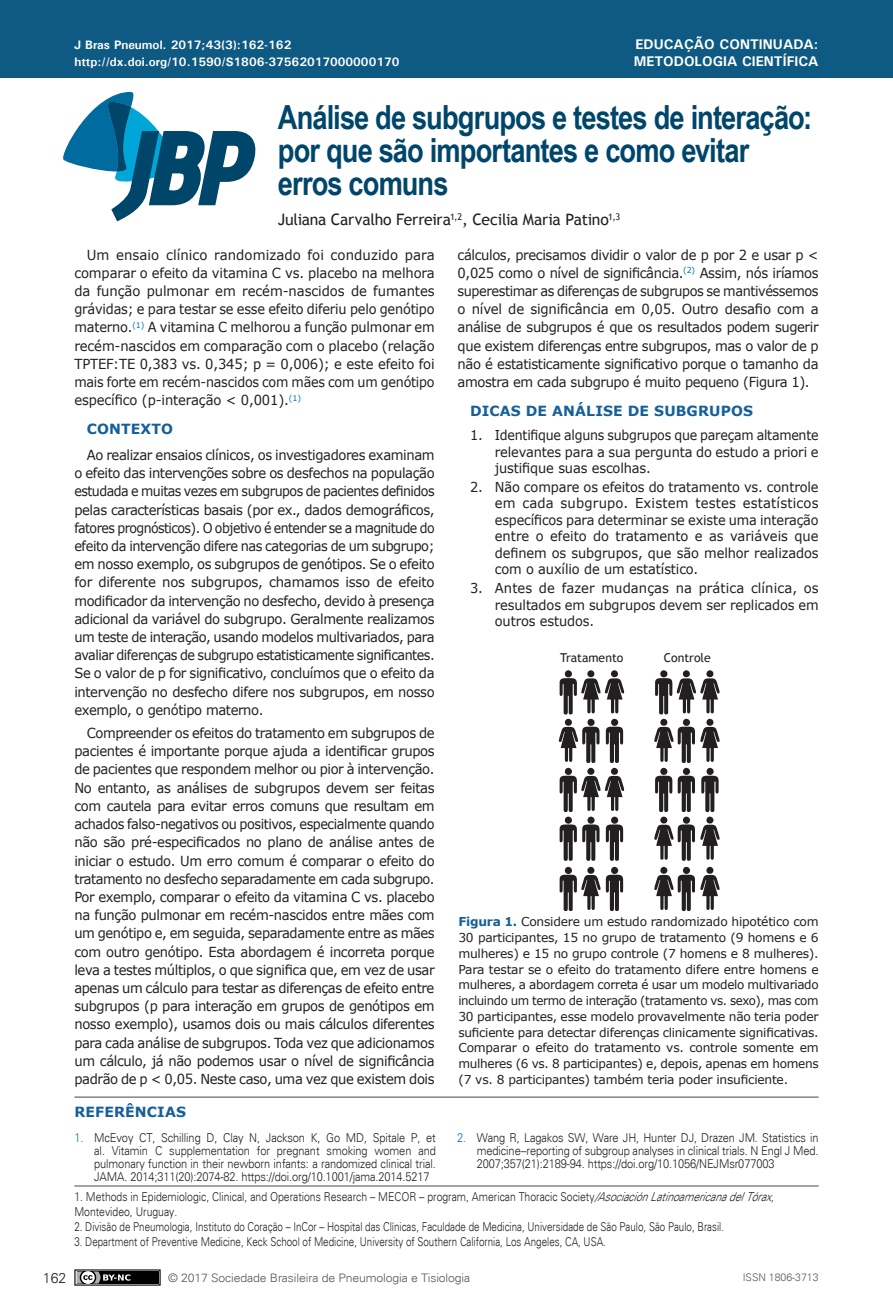
<style>
.page{position:relative;width:893px;height:1315px;background:#fff}
.page>*{position:absolute;margin:0;border:0;box-sizing:border-box;transform-origin:0 0}
.Título{font:700 33.25px/33.2px "Arial Narrow";letter-spacing:-.025em;color:#00466b}
.Autores{font:15.75px "Trebuchet MS";letter-spacing:-.015em;color:#231f20}
.t1{font:700 14px/16.8px "Univers";color:#fff}
.Sub_1{font:700 14px "Verdana";letter-spacing:.01em;color:#15609a}
.Título_Refer{font:700 14px "Verdana";letter-spacing:.01em;color:#15609a}
.t2{font:300 14px "Univers";color:#231f20}
.Corpo_PT{font:13.83px/18.2px "Verdana";letter-spacing:-.03em;color:#231f20;text-align:justify;scale:.95 1}
.Corpo_PT-2{font:13.83px/18.2px "Verdana";letter-spacing:-.03em;color:#231f20;text-align:justify;scale:.96 1}
.t3{font:13.65px/16.4px "Verdana";letter-spacing:-.01em;color:#231f20;text-align:justify;scale:.95 1}
.Legendas{font:12.25px/15.8px "Verdana";letter-spacing:-.02em;color:#231f20;text-align:justify}
.Inst_sem_resumo{font:300 12.25px/13.1px "Univers";color:#231f20;text-align:justify;scale:.9 1}
.End_2{font:300 12.25px "Univers";color:#231f20;scale:.8 1}
.Inst_sem_resumo-2{font:300 12.25px/14.9px "Univers";color:#231f20;scale:.85 1}
.cabeçalho{font:700 12.25px "Univers";color:#fff}
.t4{font:12.25px "Trebuchet MS";color:#231f20}
.t5{font:300 11.72px "Univers";letter-spacing:-.01em;color:#57585a;scale:1.04 1}
.t6{font:300 10.5px "Univers";color:#57585a}
.s1{font-weight:700;color:#15609a}
.s2{color:#0072bc}
.s3{font-style:italic}
</style>
<div class="page">
<div style="left:0;top:0;width:893px;height:78px;background:#0f5a82"></div>
<svg style="left:63px;top:91px;width:193px;height:130px"></svg>
<svg style="left:76px;top:1271px;width:83px;height:12px"></svg>
<div style="left:74px;top:1269px;width:87px;height:16px;border:1px solid #000"></div>
<div style="left:77px;top:1271px;width:81px;height:12px;background:#000"></div>
<svg style="left:77px;top:1271px;width:53px;height:12px"></svg>
<hr style="left:74px;top:1185px;width:745px;height:1px;background:#454647">
<svg style="left:559px;top:670px;width:65px;height:242px"></svg>
<svg style="left:654px;top:670px;width:66px;height:242px"></svg>
<hr style="left:74px;top:1096px;width:745px;height:1px;background:#454647">
<p class="t1" style="left:634px;top:36px;width:186px">EDUCAÇÃO CONTINUADA:<br>METODOLOGIA CIENTÍFICA</p>
<p class="cabeçalho" style="left:74px;top:38px;width:218px">J Bras Pneumol. 2017;43(3):162-162</p>
<p class="cabeçalho" style="left:74px;top:54px;width:327px">http://dx.doi.org/10.1590/S1806-37562017000000170</p>
<p class="Título" style="left:278px;top:99px;width:536px">Análise de subgrupos e testes de interação: por que são importantes e como evitar erros comuns</p>
<p class="Autores" style="left:278px;top:210px;width:344px">Juliana Carvalho Ferreira<sup>1,2</sup>, Cecilia Maria Patino<sup>1,3</sup></p>
<p class="Corpo_PT-2" style="left:74px;top:245px;width:377px;text-indent:12px">Um ensaio clínico randomizado foi conduzido para comparar o efeito da vitamina C vs. placebo na melhora da função pulmonar em recém-nascidos de fumantes grávidas; e para testar se esse efeito diferiu pelo genótipo materno.<sup>(1)</sup> A vitamina C melhorou a função pulmonar em recém-nascidos em comparação com o placebo (relação TPTEF:TE 0,383 vs. 0,345; p = 0,006); e este efeito foi mais forte em recém-nascidos com mães com um genótipo específico (p-interação &lt; 0,001).<sup>(1)</sup></p>
<p class="Sub_1" style="left:87px;top:419px;width:88px">CONTEXTO</p>
<p class="Corpo_PT" style="left:74px;top:446px;width:381px;text-indent:12px">Ao realizar ensaios clínicos, os investigadores examinam o efeito das intervenções sobre os desfechos na população estudada e muitas vezes em subgrupos de pacientes definidos pelas características basais (por ex., dados demográficos, fatores prognósticos). O objetivo é entender se a magnitude do efeito da intervenção difere nas categorias de um subgrupo; em nosso exemplo, os subgrupos de genótipos. Se o efeito for diferente nos subgrupos, chamamos isso de efeito modificador da intervenção no desfecho, devido à presença adicional da variável do subgrupo. Geralmente realizamos um teste de interação, usando modelos multivariados, para avaliar diferenças de subgrupo estatisticamente significantes.<br>Se o valor de p for significativo, concluímos que o efeito da intervenção no desfecho difere nos subgrupos, em nosso exemplo, o genótipo materno.</p>
<p class="Corpo_PT" style="left:74px;top:724px;width:381px;text-indent:12px">Compreender os efeitos do tratamento em subgrupos de pacientes é importante porque ajuda a identificar grupos de pacientes que respondem melhor ou pior à intervenção.<br>No entanto, as análises de subgrupos devem ser feitas com cautela para evitar erros comuns que resultam em achados falso-negativos ou positivos, especialmente quando não são pré-especificados no plano de análise antes de iniciar o estudo. Um erro comum é comparar o efeito do tratamento no desfecho separadamente em cada subgrupo.<br>Por exemplo, comparar o efeito da vitamina C vs. placebo na função pulmonar em recém-nascidos entre mães com um genótipo e, em seguida, separadamente entre as mães com outro genótipo. Esta abordagem é incorreta porque leva a testes múltiplos, o que significa que, em vez de usar apenas um cálculo para testar as diferenças de efeito entre subgrupos (p para interação em grupos de genótipos em nosso exemplo), usamos dois ou mais cálculos diferentes para cada análise de subgrupos. Toda vez que adicionamos um cálculo, já não podemos usar o nível de significância padrão de p &lt; 0,05. Neste caso, uma vez que existem dois</p>
<p class="Corpo_PT" style="left:458px;top:245px;width:381px">cálculos, precisamos dividir o valor de p por 2 e usar p &lt; 0,025 como o nível de significância.<sup>(2)</sup> Assim, nós iríamos superestimar as diferenças de subgrupos se mantivéssemos o nível de significância em 0,05. Outro desafio com a análise de subgrupos é que os resultados podem sugerir que existem diferenças entre subgrupos, mas o valor de p não é estatisticamente significativo porque o tamanho da amostra em cada subgrupo é muito pequeno (Figura 1).</p>
<p class="Sub_1" style="left:470px;top:401px;width:285px">DICAS DE ANÁLISE DE SUBGRUPOS</p>
<p class="t3" style="left:495px;top:427px;width:342px;text-indent:-25px">1. Identifique alguns subgrupos que pareçam altamente relevantes para a sua pergunta do estudo a priori e justifique suas escolhas.</p>
<p class="t3" style="left:495px;top:478px;width:342px;text-indent:-25px">2. Não compare os efeitos do tratamento vs. controle em cada subgrupo. Existem testes estatísticos específicos para determinar se existe uma interação entre o efeito do tratamento e as variáveis que definem os subgrupos, que são melhor realizados com o auxílio de um estatístico.</p>
<p class="t3" style="left:495px;top:580px;width:342px;text-indent:-25px">3. Antes de fazer mudanças na prática clínica, os resultados em subgrupos devem ser replicados em outros estudos.</p>
<p class="t4" style="left:560px;top:651px;width:65px">Tratamento</p>
<p class="t4" style="left:664px;top:651px;width:49px">Controle</p>
<p class="Legendas" style="left:458px;top:914px;width:362px"><span class="s1">Figura 1.</span> Considere um estudo randomizado hipotético com 30 participantes, 15 no grupo de tratamento (9 homens e 6 mulheres) e 15 no grupo controle (7 homens e 8 mulheres).<br>Para testar se o efeito do tratamento difere entre homens e mulheres, a abordagem correta é usar um modelo multivariado incluindo um termo de interação (tratamento vs. sexo), mas com 30 participantes, esse modelo provavelmente não teria poder suficiente para detectar diferenças clinicamente significativas.<br>Comparar o efeito do tratamento vs. controle somente em mulheres (6 vs. 8 participantes) e, depois, apenas em homens (7 vs. 8 participantes) também teria poder insuficiente.</p>
<p class="Título_Refer" style="left:74px;top:1102px;width:113px">REFERÊNCIAS</p>
<p class="Inst_sem_resumo" style="left:94px;top:1131px;width:381px;text-indent:-20px"><span class="s2">1.</span> McEvoy CT, Schilling D, Clay N, Jackson K, Go MD, Spitale P, et al. Vitamin C supplementation for pregnant smoking women and pulmonary function in their newborn infants: a randomized clinical trial.<br>JAMA. 2014;311(20):2074-82. https://doi.org/10.1001/jama.2014.5217</p>
<p class="Inst_sem_resumo" style="left:477px;top:1131px;width:381px;text-indent:-20px"><span class="s2">2.</span> Wang R, Lagakos SW, Ware JH, Hunter DJ, Drazen JM. Statistics in medicine--reporting of subgroup analyses in clinical trials. N Engl J Med.<br>2007;357(21):2189-94. https://doi.org/10.1056/NEJMsr077003</p>
<p class="Inst_sem_resumo-2" style="left:74px;top:1189px;width:827px">1. Methods in Epidemiologic, Clinical, and Operations Research – MECOR – program, American Thoracic Society<span class="s3">/AsociaciónLatinoamericanadelTórax</span>,<br>Montevideo, Uruguay.</p>
<p class="End_2" style="left:74px;top:1219px;width:814px">2. Divisão de Pneumologia, Instituto do Coração – InCor – Hospital das Clínicas, Faculdade de Medicina, Universidade de São Paulo, São Paulo, Brasil.</p>
<p class="End_2" style="left:74px;top:1233px;width:666px">3. Department of Preventive Medicine, Keck School of Medicine, University of Southern California, Los Angeles, CA, USA.</p>
<p class="t2" style="left:43px;top:1269px;width:25px">162</p>
<p class="t5" style="left:168px;top:1270px;width:292px">© 2017 Sociedade Brasileira de Pneumologia e Tisiologia</p>
<p class="t6" style="left:743px;top:1271px;width:77px">ISSN 1806-3713</p>
</div>
